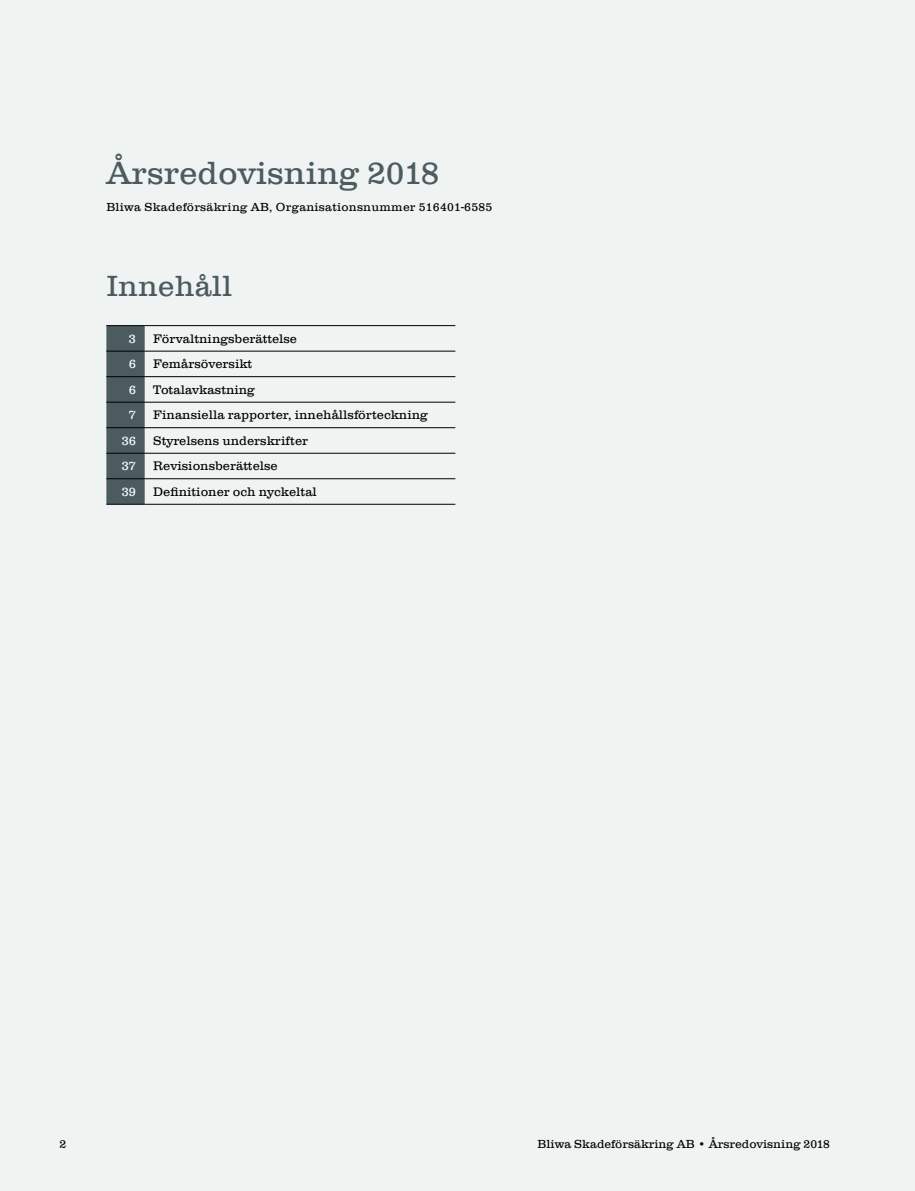
<style>
.page{position:relative;width:915px;height:1191px;background:#fff}
.page>*{position:absolute;margin:0;border:0;box-sizing:border-box;transform-origin:0 0}
.t1{font:300 33px "Clarendon Com";color:#4b5b60}
.t2{font:300 30px "Clarendon Com";color:#4b5b60}
.t3{font:300 12.75px "Clarendon Com";color:#000}
.t4{font:300 12.75px "Clarendon Com";color:#fff}
.t5{font:300 12px "Clarendon Com";letter-spacing:.02em;color:#000}
.t6{font:300 12px "Clarendon Com";color:#000}
</style>
<div class="page">
<div style="left:0;top:0;width:914px;height:1191px;background:#eff3f1"></div>
<svg style="left:106px;top:326px;width:39px;height:178px;background:#4d5c61"></svg>
<hr style="left:106px;top:325px;width:39px;height:1px;background:#000">
<hr style="left:145px;top:325px;width:310px;height:1px;background:#000">
<hr style="left:106px;top:351px;width:39px;height:1px;background:#000">
<hr style="left:145px;top:351px;width:310px;height:1px;background:#000">
<hr style="left:106px;top:376px;width:39px;height:1px;background:#000">
<hr style="left:145px;top:376px;width:310px;height:1px;background:#000">
<hr style="left:106px;top:402px;width:39px;height:1px;background:#000">
<hr style="left:145px;top:402px;width:310px;height:1px;background:#000">
<hr style="left:106px;top:427px;width:39px;height:1px;background:#000">
<hr style="left:145px;top:427px;width:310px;height:1px;background:#000">
<hr style="left:106px;top:453px;width:39px;height:1px;background:#000">
<hr style="left:145px;top:453px;width:310px;height:1px;background:#000">
<hr style="left:106px;top:478px;width:39px;height:1px;background:#000">
<hr style="left:145px;top:478px;width:310px;height:1px;background:#000">
<hr style="left:106px;top:504px;width:39px;height:1px;background:#000">
<hr style="left:145px;top:504px;width:310px;height:1px;background:#000">
<h1 class="t1" style="left:106px;top:153px;width:334px">Årsredovisning 2018</h1>
<p class="t5" style="left:106px;top:200px;width:387px">Bliwa Skadeförsäkring AB, Organisationsnummer 516401-6585</p>
<h2 class="t2" style="left:106px;top:269px;width:127px">Innehåll</h2>
<p class="t4" style="left:129px;top:331px;width:9px">3</p>
<p class="t3" style="left:153px;top:331px;width:145px">Förvaltningsberättelse</p>
<p class="t4" style="left:129px;top:356px;width:9px">6</p>
<p class="t3" style="left:153px;top:356px;width:100px">Femårsöversikt</p>
<p class="t4" style="left:129px;top:382px;width:9px">6</p>
<p class="t3" style="left:153px;top:382px;width:103px">Totalavkastning</p>
<p class="t4" style="left:129px;top:407px;width:9px">7</p>
<p class="t3" style="left:153px;top:407px;width:276px">Finansiella rapporter, innehållsförteckning</p>
<p class="t4" style="left:122px;top:433px;width:16px">36</p>
<p class="t3" style="left:153px;top:433px;width:156px">Styrelsens underskrifter</p>
<p class="t4" style="left:122px;top:458px;width:16px">37</p>
<p class="t3" style="left:153px;top:458px;width:126px">Revisionsberättelse</p>
<p class="t4" style="left:122px;top:484px;width:16px">39</p>
<p class="t3" style="left:153px;top:484px;width:165px">Definitioner och nyckeltal</p>
<p class="t5" style="left:60px;top:1137px;width:8px">2</p>
<p class="t6" style="left:537px;top:1137px;width:294px">Bliwa Skadeförsäkring AB • Årsredovisning 2018</p>
</div>
